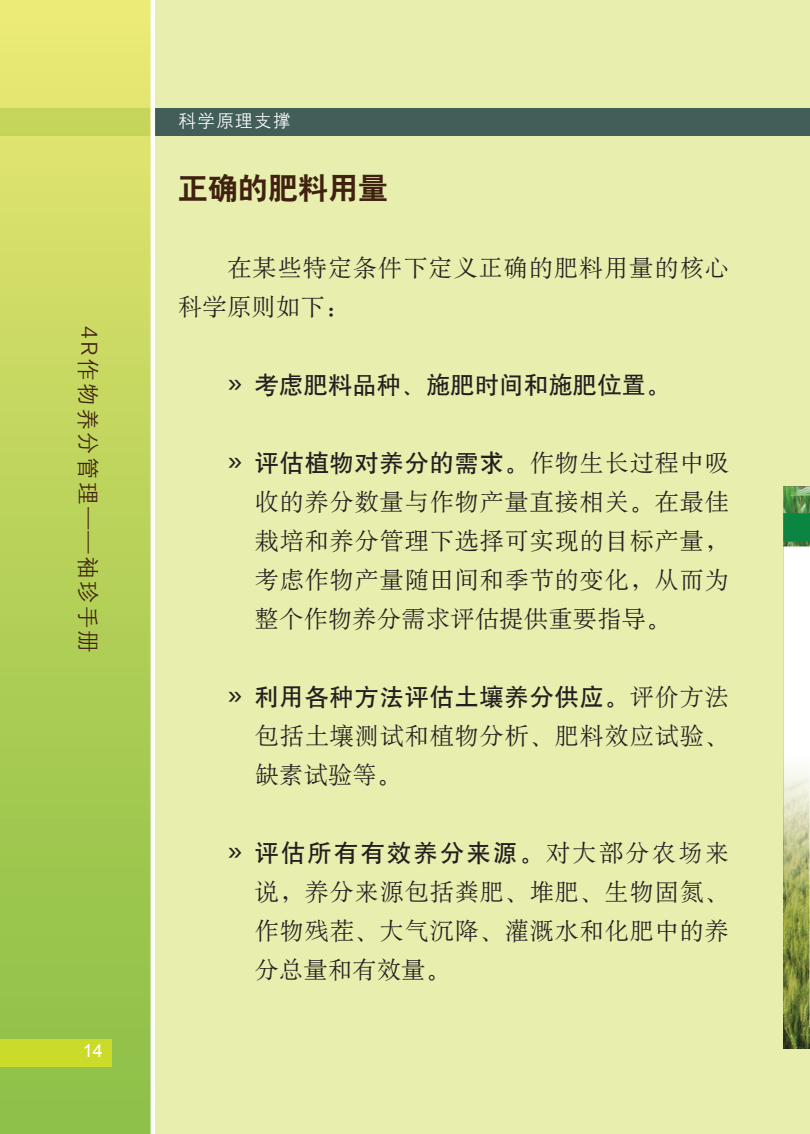
<style>
.page{position:relative;width:810px;height:1134px;background:#fff}
.page>*{position:absolute;margin:0;border:0;box-sizing:border-box;transform-origin:0 0}
.一级标题{font:30px "H Yb 2 gj";color:#402110}
.正宋1{font:30px "Gisha";color:#231f20}
.内2{font:24px/39px "H Ya 6 gj";letter-spacing:.04em;color:#231f20;text-align:justify}
.正宋1-2{font:24px/39px "H Ya 6 gj";letter-spacing:.045em;color:#231f20}
.内2-2{font:24px "H Yb 1 gj";letter-spacing:.02em;color:#231f20}
.t1{font:22.5px "H Yg 2 gj";letter-spacing:.1em;color:#402110}
.标头{font:18px "H Yg 2 gj";letter-spacing:.05em;color:#fff}
.t2{font:18px "Arial";color:#fff}
.s1{font-family:"Kalinga"}
.s2{font-family:"H Yb 1 gj"}
</style>
<div class="page">
<div style="left:153px;top:0;width:657px;height:1134px;background:#e7eeae"></div>
<div style="left:1px;top:0;width:152px;height:1134px;background:linear-gradient(to bottom,#e7e771,#89be46)"></div>
<div style="left:153px;top:108px;width:657px;height:27px;background:#3e5b57"></div>
<hr style="left:151px;top:0;width:4px;height:1134px;background:#fff">
<div style="left:0;top:108px;width:149px;height:27px;background:#c6d55a"></div>
<div style="left:0;top:1040px;width:112px;height:27px;background:#cadb2a"></div>
<img style="left:783px;top:486px;width:27px;height:563px">
<p class="t1" style="left:100px;top:326px;width:328px;rotate:90deg"><span class="s1">4R</span>作物养分管理——袖珍手册</p>
<p class="t2" style="left:83px;top:1039px;width:22px">14</p>
<p class="标头" style="left:178px;top:112px;width:114px">科学原理支撑</p>
<p class="一级标题" style="left:178px;top:173px;width:211px">正确的肥料用量</p>
<p class="正宋1-2" style="left:178px;top:248px;width:552px;text-indent:49px">在某些特定条件下定义正确的肥料用量的核心科学原则如下:</p>
<p class="正宋1" style="left:228px;top:365px;width:17px">»</p>
<p class="内2-2" style="left:255px;top:373px;width:417px">考虑肥料品种、施肥时间和施肥位置。</p>
<p class="正宋1" style="left:228px;top:443px;width:17px">»</p>
<p class="内2" style="left:255px;top:443px;width:476px"><span class="s2">评估植物对养分的需求。</span>作物生长过程中吸收的养分数量与作物产量直接相关。在最佳栽培和养分管理下选择可实现的目标产量，考虑作物产量随田间和季节的变化，从而为整个作物养分需求评估提供重要指导。</p>
<p class="正宋1" style="left:228px;top:677px;width:17px">»</p>
<p class="内2" style="left:255px;top:677px;width:476px"><span class="s2">利用各种方法评估土壤养分供应。</span>评价方法包括土壤测试和植物分析、肥料效应试验、缺素试验等。</p>
<p class="正宋1" style="left:228px;top:833px;width:17px">»</p>
<p class="内2" style="left:255px;top:833px;width:476px"><span class="s2">评估所有有效养分来源。</span>对大部分农场来说，养分来源包括粪肥、堆肥、生物固氮、作物残茬、大气沉降、灌溉水和化肥中的养分总量和有效量。</p>
</div>
